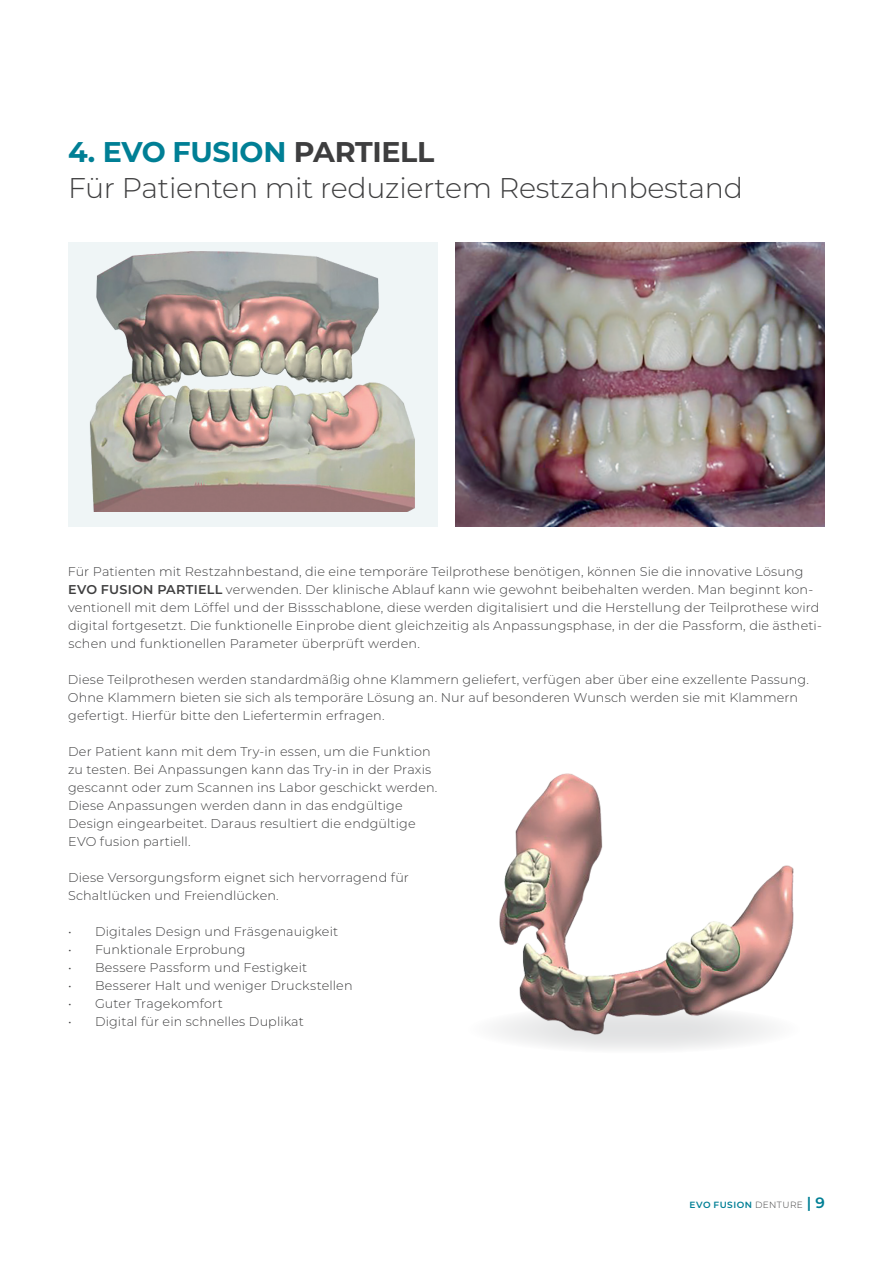
<style>
.page{position:relative;width:893px;height:1263px;background:#fff}
.page>*{position:absolute;margin:0;border:0;box-sizing:border-box;transform-origin:0 0}
.t1{font:300 28.5px/36px "Montserrat";letter-spacing:-.01em;color:#3e3e3f}
.t2{font:300 12.75px/18px "Montserrat";letter-spacing:.01em;color:#3e3e3f}
.t3{font:600 9px "Montserrat";letter-spacing:.055em;color:#007f95}
.s1{font-weight:700;color:#007f95}
.s2{font-weight:700}
.s3{font-weight:600}
.s4{font-weight:300;color:#3e3e3f}
.s5{font-size:15px}
</style>
<div class="page">
<div style="left:68px;top:242px;width:369px;height:284px;background:#eff5f6"></div>
<img style="left:455px;top:242px;width:370px;height:284px">
<img style="left:497px;top:773px;width:297px;height:276px">
<img style="left:90px;top:252px;width:325px;height:260px">
<h1 class="t1" style="left:68px;top:133px;width:676px"><span class="s1">4. EVO FUSION</span> <span class="s2">PARTIELL<br></span>Für Patienten mit reduziertem Restzahnbestand</h1>
<p class="t2" style="left:68px;top:562px;width:756px">Für Patienten mit Restzahnbestand, die eine temporäre Teilprothese benötigen, können Sie die innovative Lösung <span class="s3">EVO FUSION PARTIELL</span> verwenden. Der klinische Ablauf kann wie gewohnt beibehalten werden. Man beginnt kon&shy;ventionell mit dem Löffel und der Bissschablone, diese werden digitalisiert und die Herstellung der Teilprothese wird digital fortgesetzt. Die funktionelle Einprobe dient gleichzeitig als Anpassungsphase, in der die Passform, die ästheti&shy;schen und funktionellen Parameter überprüft werden.</p>
<p class="t2" style="left:68px;top:670px;width:743px">Diese Teilprothesen werden standardmäßig ohne Klammern geliefert, verfügen aber über eine exzellente Passung.<br>Ohne Klammern bieten sie sich als temporäre Lösung an. Nur auf besonderen Wunsch werden sie mit Klammern gefertigt. Hierfür bitte den Liefertermin erfragen.</p>
<p class="t2" style="left:68px;top:742px;width:371px">Der Patient kann mit dem Try-in essen, um die Funktion zu testen. Bei Anpassungen kann das Try-in in der Praxis gescannt oder zum Scannen ins Labor geschickt werden.<br>Diese Anpassungen werden dann in das endgültige Design eingearbeitet. Daraus resultiert die endgültige EVO fusion partiell.</p>
<p class="t2" style="left:68px;top:868px;width:342px">Diese Versorgungsform eignet sich hervorragend für<br>Schaltlücken und Freiendlücken.</p>
<p class="t2" style="left:68px;top:922px;width:272px">• Digitales Design und Fräsgenauigkeit</p>
<p class="t2" style="left:68px;top:940px;width:179px">• Funktionale Erprobung</p>
<p class="t2" style="left:68px;top:958px;width:241px">• Bessere Passform und Festigkeit</p>
<p class="t2" style="left:68px;top:976px;width:286px">• Besserer Halt und weniger Druckstellen</p>
<p class="t2" style="left:68px;top:994px;width:156px">• Guter Tragekomfort</p>
<p class="t2" style="left:68px;top:1012px;width:237px">• Digital für ein schnelles Duplikat</p>
<p class="t3" style="left:689px;top:1199px;width:137px">EVO FUSION <span class="s4">DENTURE</span> <span class="s5">| 9</span></p>
</div>
